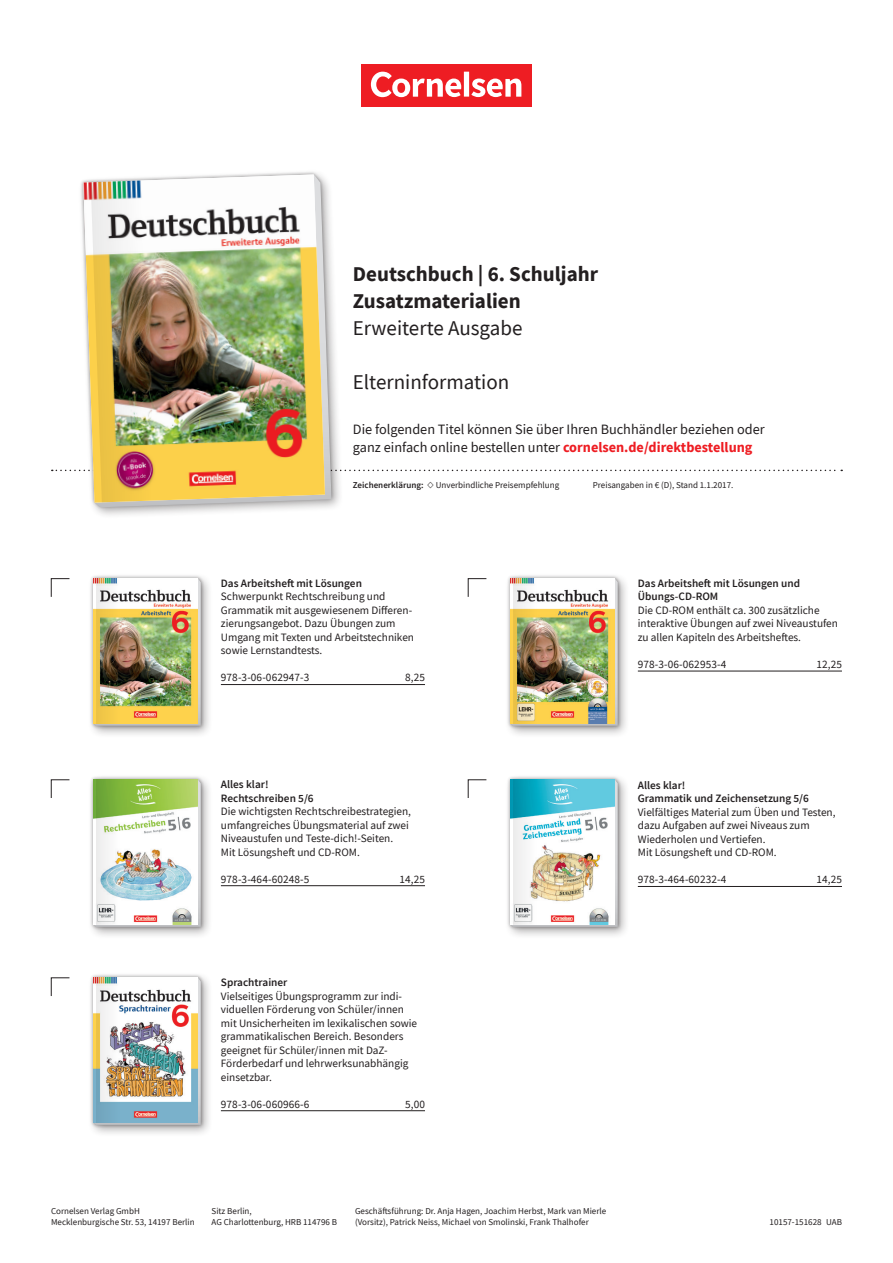
<style>
.page{position:relative;width:893px;height:1263px;background:#fff}
.page>*{position:absolute;margin:0;border:0;box-sizing:border-box;transform-origin:0 0}
.t1{font:700 21px/27px "CV Source Sans";color:#231f20}
.t2{font:21px "CV Source Sans";color:#231f20}
.t3{font:14.25px/18px "CV Source Sans";color:#231f20}
.t4{font:11.25px/13.5px "CV Source Sans";color:#231f20}
.t5{font:600 11.25px/13.5px "CV Source Sans";color:#231f20}
.t6{font:9px/10.5px "CV Source Sans";color:#231f20}
.t7{font:600 9px "CV Source Sans";color:#231f20}
.s1{font-weight:700;color:#ee1d23}
</style>
<div class="page">
<svg style="left:51px;top:578px;width:19px;height:19px"></svg>
<svg style="left:468px;top:578px;width:19px;height:19px"></svg>
<svg style="left:468px;top:779px;width:19px;height:19px"></svg>
<svg style="left:51px;top:779px;width:19px;height:19px"></svg>
<svg style="left:51px;top:977px;width:19px;height:19px"></svg>
<hr style="left:638px;top:886px;width:204px;height:1px;background:#231f20">
<hr style="left:221px;top:885px;width:204px;height:1px;background:#231f20">
<hr style="left:221px;top:1110px;width:204px;height:1px;background:#231f20">
<hr style="left:638px;top:671px;width:204px;height:1px;background:#231f20">
<hr style="left:221px;top:684px;width:204px;height:1px;background:#231f20">
<div style="left:504px;top:773px;width:126px;height:166px;background:#231f20;opacity:.4"></div>
<div style="left:507px;top:776px;width:114px;height:154px;background:#231f20;opacity:.4"></div>
<svg style="left:510px;top:779px;width:108px;height:148px"></svg>
<img style="left:510px;top:779px;width:105px;height:146px">
<svg style="left:514px;top:779px;width:23px;height:146px"></svg>
<div style="left:87px;top:773px;width:126px;height:166px;background:#231f20;opacity:.4"></div>
<div style="left:90px;top:776px;width:114px;height:154px;background:#231f20;opacity:.4"></div>
<svg style="left:93px;top:779px;width:108px;height:148px"></svg>
<img style="left:93px;top:779px;width:105px;height:146px">
<svg style="left:97px;top:779px;width:23px;height:146px"></svg>
<div style="left:87px;top:971px;width:126px;height:166px;background:#231f20;opacity:.4"></div>
<div style="left:90px;top:974px;width:114px;height:154px;background:#231f20;opacity:.4"></div>
<svg style="left:93px;top:977px;width:108px;height:148px"></svg>
<img style="left:93px;top:977px;width:105px;height:146px">
<svg style="left:97px;top:977px;width:23px;height:146px"></svg>
<div style="left:504px;top:572px;width:126px;height:166px;background:#231f20;opacity:.4"></div>
<div style="left:507px;top:575px;width:114px;height:154px;background:#231f20;opacity:.4"></div>
<svg style="left:510px;top:578px;width:108px;height:148px"></svg>
<img style="left:510px;top:578px;width:105px;height:145px">
<img style="left:514px;top:578px;width:23px;height:145px">
<div style="left:87px;top:572px;width:126px;height:166px;background:#231f20;opacity:.4"></div>
<div style="left:90px;top:575px;width:114px;height:154px;background:#231f20;opacity:.4"></div>
<svg style="left:93px;top:578px;width:108px;height:148px"></svg>
<img style="left:93px;top:578px;width:105px;height:145px">
<img style="left:97px;top:578px;width:23px;height:145px">
<div style="left:77px;top:168px;width:267px;height:351px;background:#231f20;opacity:.4"></div>
<svg style="left:80px;top:171px;width:255px;height:340px"></svg>
<img style="left:83px;top:174px;width:242px;height:329px">
<div style="left:361px;top:64px;width:170px;height:42px;background:#ee1d23"></div>
<svg style="left:371px;top:72px;width:150px;height:25px"></svg>
<img style="left:52px;top:180px;width:790px;height:322px">
<h1 class="t1" style="left:353px;top:261px;width:247px">Deutschbuch | 6. Schuljahr<br>Zusatzmaterialien</h1>
<h1 class="t2" style="left:353px;top:315px;width:171px">Erweiterte Ausgabe</h1>
<h1 class="t2" style="left:353px;top:369px;width:158px">Elterninformation</h1>
<p class="t3" style="left:353px;top:421px;width:413px">Die folgenden Titel können Sie über Ihren Buchhändler beziehen oder ganz einfach online bestellen unter <span class="s1">cornelsen.de/direktbestellung</span></p>
<p class="t7" style="left:353px;top:479px;width:72px">Zeichenerklärung:</p>
<p class="t6" style="left:436px;top:480px;width:125px">Unverbindliche Preisempfehlung</p>
<p class="t6" style="left:593px;top:480px;width:142px">Preisangaben in € (D), Stand 1.1.2017.</p>
<p class="t5" style="left:221px;top:576px;width:143px">Das Arbeitsheft mit Lösungen</p>
<p class="t4" style="left:221px;top:590px;width:195px">Schwerpunkt Rechtschreibung und Grammatik mit ausgewiesenem Differen&shy;zierungsangebot. Dazu Übungen zum Umgang mit Texten und Arbeitstechniken sowie Lernstandtests.</p>
<p class="t4" style="left:221px;top:671px;width:90px">978-3-06-062947-3</p>
<p class="t4" style="left:405px;top:671px;width:21px">8,25</p>
<p class="t5" style="left:221px;top:777px;width:94px">Alles klar!<br>Rechtschreiben 5/6</p>
<p class="t4" style="left:221px;top:804px;width:192px">Die wichtigsten Rechtschreibestrategien, umfangreiches Übungsmaterial auf zwei Niveaustufen und Teste-dich!-Seiten.<br>Mit Lösungsheft und CD-ROM.</p>
<p class="t4" style="left:221px;top:872px;width:90px">978-3-464-60248-5</p>
<p class="t4" style="left:399px;top:872px;width:27px">14,25</p>
<p class="t5" style="left:221px;top:975px;width:68px">Sprachtrainer</p>
<p class="t4" style="left:221px;top:989px;width:198px">Vielseitiges Übungsprogramm zur indi&shy;viduellen Förderung von Schüler/innen mit Unsicherheiten im lexikalischen sowie grammatikalischen Bereich. Besonders geeignet für Schüler/innen mit DaZ-Förderbedarf und lehrwerksunabhängig einsetzbar.</p>
<p class="t4" style="left:221px;top:1097px;width:90px">978-3-06-060966-6</p>
<p class="t4" style="left:405px;top:1097px;width:21px">5,00</p>
<p class="t5" style="left:638px;top:576px;width:164px">Das Arbeitsheft mit Lösungen und<br>Übungs-CD-ROM</p>
<p class="t4" style="left:638px;top:603px;width:202px">Die CD-ROM enthält ca. 300 zusätzliche interaktive Übungen auf zwei Niveaustufen zu allen Kapiteln des Arbeitsheftes.</p>
<p class="t4" style="left:638px;top:657px;width:90px">978-3-06-062953-4</p>
<p class="t4" style="left:816px;top:657px;width:27px">12,25</p>
<p class="t5" style="left:638px;top:778px;width:173px">Alles klar!<br>Grammatik und Zeichensetzung 5/6</p>
<p class="t4" style="left:638px;top:805px;width:199px">Vielfältiges Material zum Üben und Testen, dazu Aufgaben auf zwei Niveaus zum Wiederholen und Vertiefen.<br>Mit Lösungsheft und CD-ROM.</p>
<p class="t4" style="left:638px;top:873px;width:90px">978-3-464-60232-4</p>
<p class="t4" style="left:816px;top:873px;width:27px">14,25</p>
<p class="t6" style="left:51px;top:1206px;width:145px">Cornelsen Verlag GmbH<br>Mecklenburgische Str. 53, 14197 Berlin</p>
<p class="t6" style="left:212px;top:1206px;width:127px">Sitz Berlin,<br>AG Charlottenburg, HRB 114796 B</p>
<p class="t6" style="left:355px;top:1206px;width:253px">Geschäftsführung: Dr. Anja Hagen, Joachim Herbst, Mark van Mierle (Vorsitz), Patrick Neiss, Michael von Smolinski, Frank Thalhofer</p>
<p class="t6" style="left:770px;top:1216px;width:74px">10157-151628 UAB</p>
</div>
